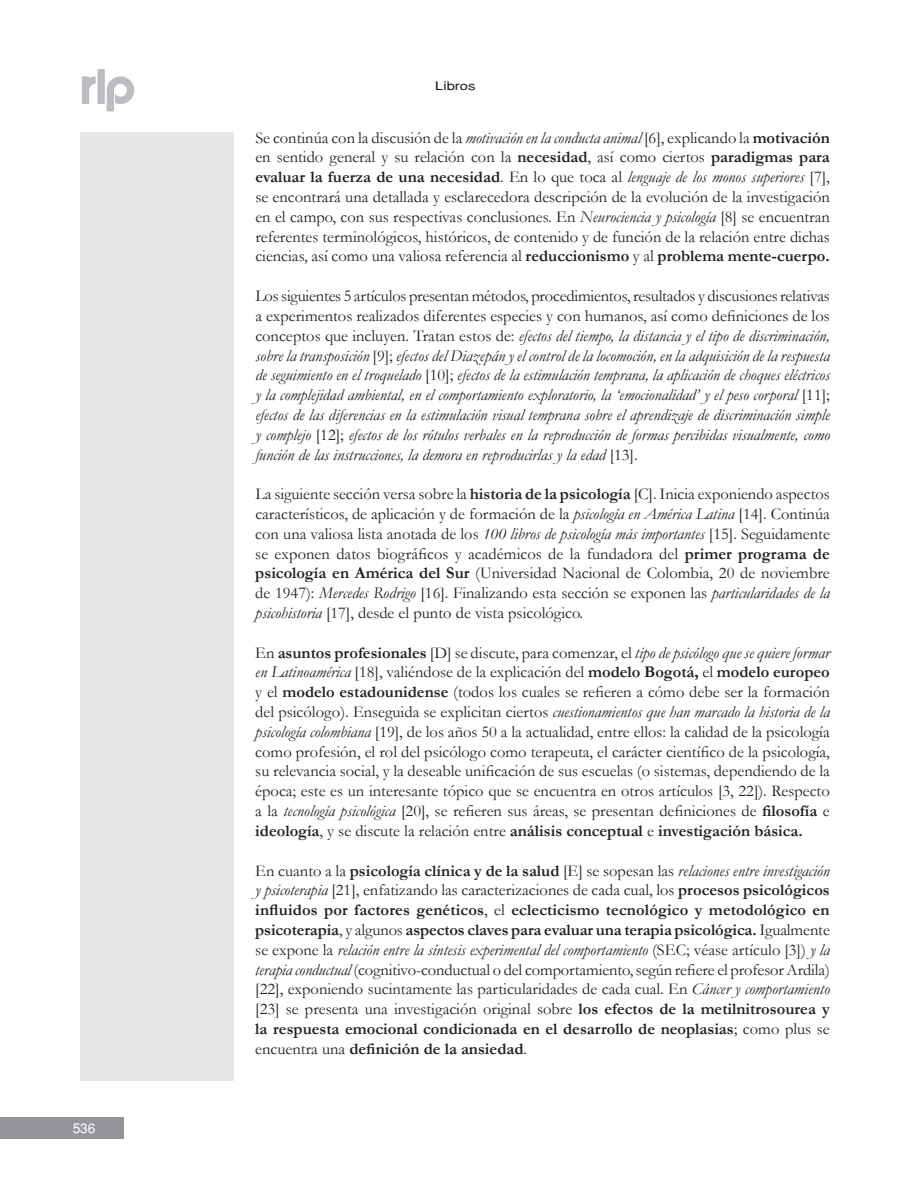
<style>
.page{position:relative;width:915px;height:1191px;background:#fff}
.page>*{position:absolute;margin:0;border:0;box-sizing:border-box;transform-origin:0 0}
.t1{font:16.5px/19.8px "Garamond";color:#231f20;text-align:justify}
.t2{font:italic 16.5px/19.8px "Garamond";color:#231f20;text-align:justify}
.t3{font:13.5px "Helvetica";color:#fff}
.t4{font:11.7px "Helvetica";color:#231f20;scale:1.25 1}
.s1{font-style:italic}
.s2{font-weight:700}
.s3{font-style:normal}
</style>
<div class="page">
<div style="left:0;top:1117px;width:124px;height:21px;background:#939598"></div>
<svg style="left:82px;top:69px;width:52px;height:42px"></svg>
<div style="left:81px;top:132px;width:153px;height:948px;background:#e6e7e9"></div>
<p class="t3" style="left:73px;top:1120px;width:24px">536</p>
<p class="t4" style="left:435px;top:78px;width:34px">Libros</p>
<p class="t1" style="left:255px;top:127px;width:576px">Se continúa con la discusión de la <span class="s1">motivación en la conducta animal</span> [6], explicando la <span class="s2">motivación </span>en sentido general y su relación con la <span class="s2">necesidad</span>, así como ciertos <span class="s2">paradigmas para evaluar la fuerza de una necesidad</span>. En lo que toca al <span class="s1">lenguaje de los monos superiores</span> [7], se encontrará una detallada y esclarecedora descripción de la evolución de la investigación en el campo, con sus respectivas conclusiones. En <span class="s1">Neurociencia y psicología</span> [8] se encuentran referentes terminológicos, históricos, de contenido y de función de la relación entre dichas ciencias, así como una valiosa referencia al <span class="s2">reduccionismo</span> y al <span class="s2">problema mente-cuerpo.</span></p>
<p class="t2" style="left:255px;top:286px;width:576px"><span class="s3">Los siguientes 5 artículos presentan métodos, procedimientos, resultados y discusiones relativas a experimentos realizados diferentes especies y con humanos, así como definiciones de los conceptos que incluyen. Tratan estos de:</span> efectos del tiempo, la distancia y el tipo de discriminación, sobre la transposición <span class="s3">[9];</span> efectos del Diazepán y el control de la locomoción, en la adquisición de la respuesta de seguimiento en el troquelado <span class="s3">[10];</span> efectos de la estimulación temprana, la aplicación de choques eléctricos y la complejidad ambiental, en el comportamiento exploratorio, la ‘emocionalidad’ y el peso corporal <span class="s3">[11]; </span>efectos de las diferencias en la estimulación visual temprana sobre el aprendizaje de discriminación simple y complejo <span class="s3">[12];</span> efectos de los rótulos verbales en la reproducción de formas percibidas visualmente, como función de las instrucciones, la demora en reproducirlas y la edad <span class="s3">[13].</span></p>
<p class="t1" style="left:255px;top:483px;width:576px">La siguiente sección versa sobre la <span class="s2">historia de la psicología</span> [C]. Inicia exponiendo aspectos característicos, de aplicación y de formación de la <span class="s1">psicología en América Latina</span> [14]. Continúa con una valiosa lista anotada de los <span class="s1">100 libros de psicología más importantes</span> [15]. Seguidamente se exponen datos biográficos y académicos de la fundadora del <span class="s2">primer programa de psicología en América del Sur</span> (Universidad Nacional de Colombia, 20 de noviembre de 1947): <span class="s1">Mercedes Rodrigo</span> [16]. Finalizando esta sección se exponen las <span class="s1">particularidades de la psicohistoria</span> [17], desde el punto de vista psicológico.</p>
<p class="t1" style="left:255px;top:642px;width:576px">En <span class="s2">asuntos profesionales</span> [D] se discute, para comenzar, el <span class="s1">tipo de psicólogo que se quiere formar en Latinoamérica</span> [18], valiéndose de la explicación del <span class="s2">modelo Bogotá,</span> el <span class="s2">modelo europeo </span>y el <span class="s2">modelo estadounidense</span> (todos los cuales se refieren a cómo debe ser la formación del psicólogo). Enseguida se explicitan ciertos <span class="s1">cuestionamientos que han marcado la historia de la psicología colombiana</span> [19], de los años 50 a la actualidad, entre ellos: la calidad de la psicología como profesión, el rol del psicólogo como terapeuta, el carácter científico de la psicología, su relevancia social, y la deseable unificación de sus escuelas (o sistemas, dependiendo de la época; este es un interesante tópico que se encuentra en otros artículos [3, 22]). Respecto a la <span class="s1">tecnología psicológica</span> [20], se refieren sus áreas, se presentan definiciones de <span class="s2">filosofía</span> e <span class="s2">ideología</span>, y se discute la relación entre <span class="s2">análisis conceptual</span> e <span class="s2">investigación básica.</span></p>
<p class="t1" style="left:255px;top:860px;width:576px">En cuanto a la <span class="s2">psicología clínica y de la salud</span> [E] se sopesan las <span class="s1">relaciones entre investigación y psicoterapia</span> [21], enfatizando las caracterizaciones de cada cual, los <span class="s2">procesos psicológicos influidos por factores genéticos</span>, el <span class="s2">eclecticismo tecnológico y metodológico en psicoterapia</span>, y algunos <span class="s2">aspectos claves para evaluar una terapia psicológica.</span> Igualmente se expone la <span class="s1">relación entre la síntesis experimental del comportamiento</span> (SEC; véase artículo [3]) <span class="s1">y la terapia conductual</span> (cognitivo-conductual o del comportamiento, según refiere el profesor Ardila) [22], exponiendo sucintamente las particularidades de cada cual. En <span class="s1">Cáncer y comportamiento </span>[23] se presenta una investigación original sobre <span class="s2">los efectos de la metilnitrosourea y la respuesta emocional condicionada en el desarrollo de neoplasias</span>; como plus se encuentra una <span class="s2">definición de la ansiedad</span>.</p>
</div>
